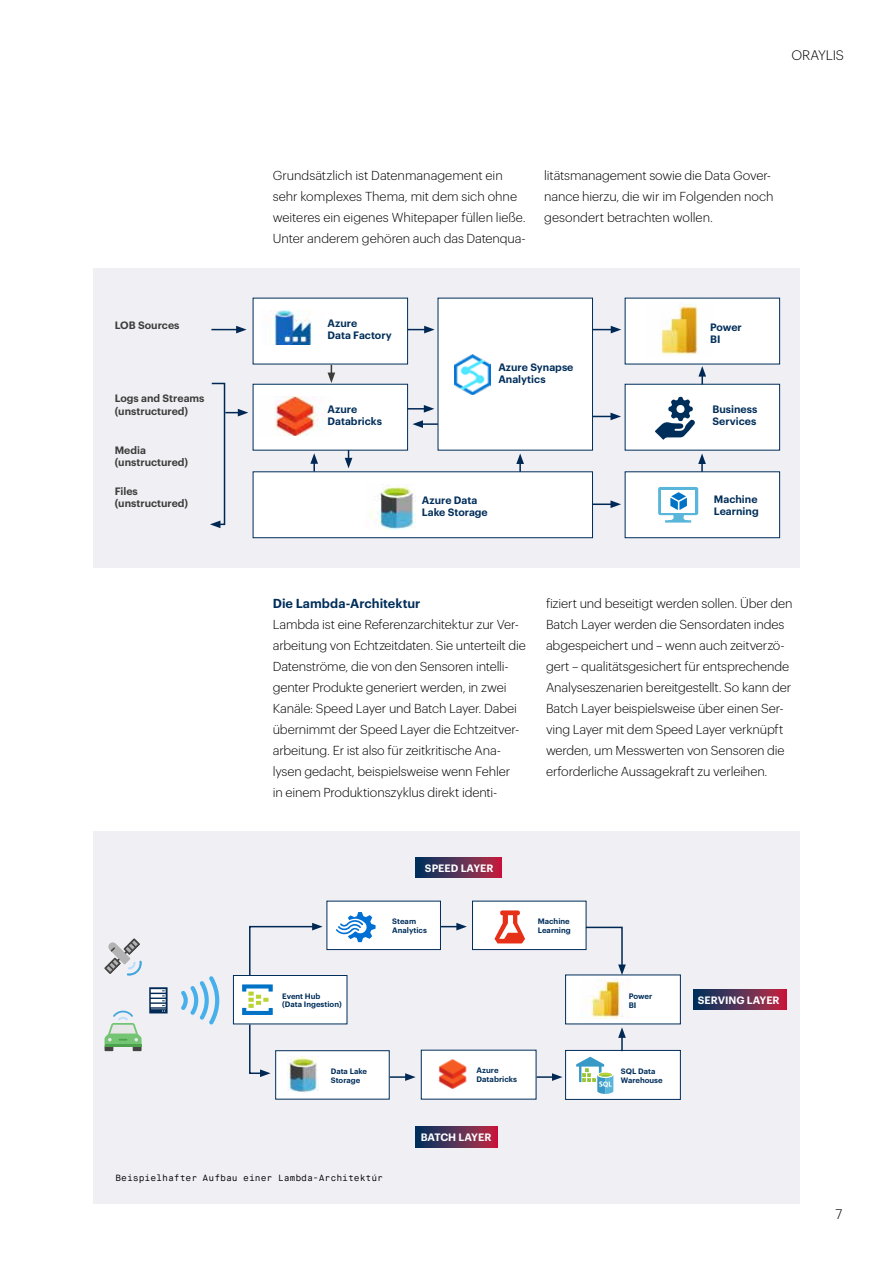
<style>
.page{position:relative;width:893px;height:1263px;background:#fff}
.page>*{position:absolute;margin:0;border:0;box-sizing:border-box;transform-origin:0 0}
.t1{font:300 13.5px "Graphik";letter-spacing:-.01em;color:#000}
.t2{font:300 12.75px/21px "Graphik";letter-spacing:-.01em;color:#000}
.t3{font:600 12.75px "Graphik";color:#002e5a}
.t4{font:600 10.5px/12px "Graphik";color:#002e5a}
.t5{font:600 10.5px/12px "Graphik";color:#3c3c3b}
.t6{font:600 10.5px "Graphik";color:#fff}
.t7{font:9px "Maison Neue Mono";color:#000}
.t8{font:600 7.8px/8.9px "Graphik";color:#002e5a}
.t9{font:600 7.65px/8.9px "Graphik";color:#002e5a}
</style>
<div class="page">
<div style="left:93px;top:831px;width:706px;height:372px;background:#efeff4"></div>
<div style="left:93px;top:268px;width:706px;height:299px;background:#efeff4"></div>
<div style="left:253px;top:298px;width:155px;height:66px;background:#fff"></div>
<div style="left:625px;top:298px;width:155px;height:66px;background:#fff"></div>
<div style="left:438px;top:298px;width:155px;height:152px;background:#fff"></div>
<div style="left:253px;top:384px;width:155px;height:66px;background:#fff"></div>
<div style="left:625px;top:384px;width:155px;height:66px;background:#fff"></div>
<div style="left:625px;top:471px;width:155px;height:67px;background:#fff;border:1px solid #002e5a"></div>
<div style="left:253px;top:471px;width:340px;height:67px;background:#fff;border:1px solid #002e5a"></div>
<svg style="left:211px;top:326px;width:36px;height:7px"></svg>
<svg style="left:408px;top:326px;width:27px;height:7px"></svg>
<svg style="left:408px;top:405px;width:26px;height:8px"></svg>
<svg style="left:412px;top:420px;width:26px;height:8px"></svg>
<svg style="left:592px;top:326px;width:29px;height:7px"></svg>
<svg style="left:593px;top:413px;width:28px;height:7px"></svg>
<hr style="left:593px;top:503px;width:20px;height:2px;background:#002855">
<svg style="left:610px;top:500px;width:11px;height:8px"></svg>
<svg style="left:310px;top:453px;width:8px;height:18px"></svg>
<svg style="left:516px;top:453px;width:8px;height:19px"></svg>
<svg style="left:345px;top:450px;width:7px;height:18px"></svg>
<svg style="left:328px;top:365px;width:7px;height:18px"></svg>
<svg style="left:698px;top:366px;width:8px;height:18px"></svg>
<svg style="left:698px;top:453px;width:8px;height:19px"></svg>
<svg style="left:210px;top:382px;width:38px;height:146px"></svg>
<svg style="left:655px;top:397px;width:40px;height:43px"></svg>
<img style="left:263px;top:311px;width:49px;height:34px">
<img style="left:274px;top:396px;width:53px;height:39px">
<img style="left:455px;top:354px;width:35px;height:40px">
<img style="left:369px;top:484px;width:46px;height:45px">
<img style="left:661px;top:302px;width:37px;height:53px">
<svg style="left:416px;top:858px;width:86px;height:20px;background:#5d2d52"></svg>
<div style="left:416px;top:1127px;width:81px;height:20px;background:linear-gradient(to right,#003661,#c02844)"></div>
<div style="left:693px;top:989px;width:93px;height:20px;background:linear-gradient(to right,#003661,#c12744)"></div>
<div style="left:472px;top:901px;width:114px;height:49px;background:#fff;border:1px solid #002e5a"></div>
<svg style="left:494px;top:910px;width:31px;height:33px"></svg>
<div style="left:327px;top:901px;width:114px;height:49px;background:#fff;border:1px solid #002e5a"></div>
<div style="left:275px;top:1050px;width:114px;height:49px;background:#fff;border:1px solid #002e5a"></div>
<div style="left:421px;top:1050px;width:115px;height:49px;background:#fff"></div>
<img style="left:438px;top:1059px;width:29px;height:29px">
<div style="left:565px;top:1050px;width:116px;height:50px;background:#fff;border:1px solid #002e5a"></div>
<img style="left:287px;top:1057px;width:31px;height:35px">
<div style="left:565px;top:975px;width:116px;height:49px;background:#fff;border:1px solid #002e5a"></div>
<img style="left:589px;top:978px;width:41px;height:40px">
<svg style="left:537px;top:1073px;width:25px;height:8px"></svg>
<svg style="left:390px;top:1073px;width:26px;height:8px"></svg>
<svg style="left:441px;top:923px;width:26px;height:7px"></svg>
<svg style="left:336px;top:912px;width:40px;height:30px"></svg>
<div style="left:233px;top:975px;width:114px;height:49px;background:#fff;border:1px solid #002e5a"></div>
<svg style="left:242px;top:984px;width:31px;height:31px"></svg>
<svg style="left:584px;top:926px;width:42px;height:49px"></svg>
<svg style="left:618px;top:1027px;width:8px;height:24px"></svg>
<svg style="left:248px;top:923px;width:75px;height:54px"></svg>
<svg style="left:248px;top:1023px;width:23px;height:54px"></svg>
<svg style="left:181px;top:976px;width:38px;height:48px"></svg>
<svg style="left:576px;top:1057px;width:37px;height:37px"></svg>
<svg style="left:149px;top:987px;width:19px;height:26px"></svg>
<svg style="left:151px;top:989px;width:15px;height:1px"></svg>
<svg style="left:151px;top:990px;width:15px;height:22px"></svg>
<svg style="left:105px;top:1010px;width:37px;height:41px"></svg>
<svg style="left:104px;top:938px;width:38px;height:37px"></svg>
<svg style="left:658px;top:487px;width:40px;height:36px"></svg>
<p class="t1" style="left:791px;top:45px;width:54px">ORAYLIS</p>
<p class="t2" style="left:273px;top:164px;width:255px">Grundsätzlich ist Datenmanagement ein sehr komplexes Thema, mit dem sich ohne weiteres ein eigenes Whitepaper füllen ließe.<br>Unter anderem gehören auch das Datenqua-</p>
<p class="t2" style="left:544px;top:164px;width:231px">litätsmanagement sowie die Data Gover&shy;nance hierzu, die wir im Folgenden noch gesondert betrachten wollen.</p>
<p class="t5" style="left:115px;top:318px;width:66px">LOB Sources</p>
<p class="t4" style="left:328px;top:316px;width:66px">Azure<br>Data Factory</p>
<p class="t5" style="left:115px;top:390px;width:91px;line-height:13.5px">Logs and Streams (unstructured)</p>
<p class="t5" style="left:115px;top:443px;width:75px">Media (unstructured)</p>
<p class="t5" style="left:115px;top:484px;width:75px">Files (unstructured)</p>
<p class="t4" style="left:328px;top:402px;width:56px">Azure<br>Databricks</p>
<p class="t4" style="left:498px;top:360px;width:77px">Azure Synapse<br>Analytics</p>
<p class="t4" style="left:422px;top:493px;width:67px">Azure Data<br>Lake Storage</p>
<p class="t4" style="left:710px;top:320px;width:33px">Power<br>BI</p>
<p class="t4" style="left:713px;top:402px;width:46px">Business<br>Services</p>
<p class="t4" style="left:714px;top:492px;width:46px">Machine<br>Learning</p>
<p class="t3" style="left:273px;top:593px;width:149px">Die Lambda-Architektur</p>
<p class="t2" style="left:273px;top:613px;width:255px">Lambda ist eine Referenzarchitektur zur Ver&shy;arbeitung von Echtzeitdaten. Sie unterteilt die Datenströme, die von den Sensoren intelli&shy;genter Produkte generiert werden, in zwei Kanäle: Speed Layer und Batch Layer. Dabei übernimmt der Speed Layer die Echtzeitver&shy;arbeitung. Er ist also für zeitkritische Ana&shy;lysen gedacht, beispielsweise wenn Fehler<br>in einem Produktionszyklus direkt identi-</p>
<p class="t2" style="left:546px;top:592px;width:248px">fiziert und beseitigt werden sollen. Über den Batch Layer werden die Sensordaten indes abgespeichert und – wenn auch zeitverzö&shy;gert – qualitätsgesichert für entsprechende Analyseszenarien bereitgestellt. So kann der Batch Layer beispielsweise über einen Ser&shy;ving Layer mit dem Speed Layer verknüpft werden, um Messwerten von Sensoren die erforderliche Aussagekraft zu verleihen.</p>
<p class="t9" style="left:282px;top:991px;width:61px">Event Hub (Data Ingestion)</p>
<p class="t6" style="left:425px;top:860px;width:70px">SPEED LAYER</p>
<p class="t9" style="left:392px;top:916px;width:36px">Steam<br>Analytics</p>
<p class="t9" style="left:538px;top:916px;width:34px">Machine<br>Learning</p>
<p class="t8" style="left:629px;top:991px;width:25px">Power<br>BI</p>
<p class="t6" style="left:698px;top:992px;width:83px">SERVING LAYER</p>
<p class="t9" style="left:331px;top:1066px;width:38px">Data Lake<br>Storage</p>
<p class="t8" style="left:477px;top:1065px;width:42px">Azure<br>Databricks</p>
<p class="t9" style="left:621px;top:1066px;width:43px">SQL Data<br>Warehouse</p>
<p class="t7" style="left:115px;top:1172px;width:269px">Beispielhafter Aufbau einer Lambda-Architektúr</p>
<p class="t6" style="left:421px;top:1129px;width:72px">BATCH LAYER</p>
<p class="t1" style="left:836px;top:1204px;width:8px">7</p>
</div>
